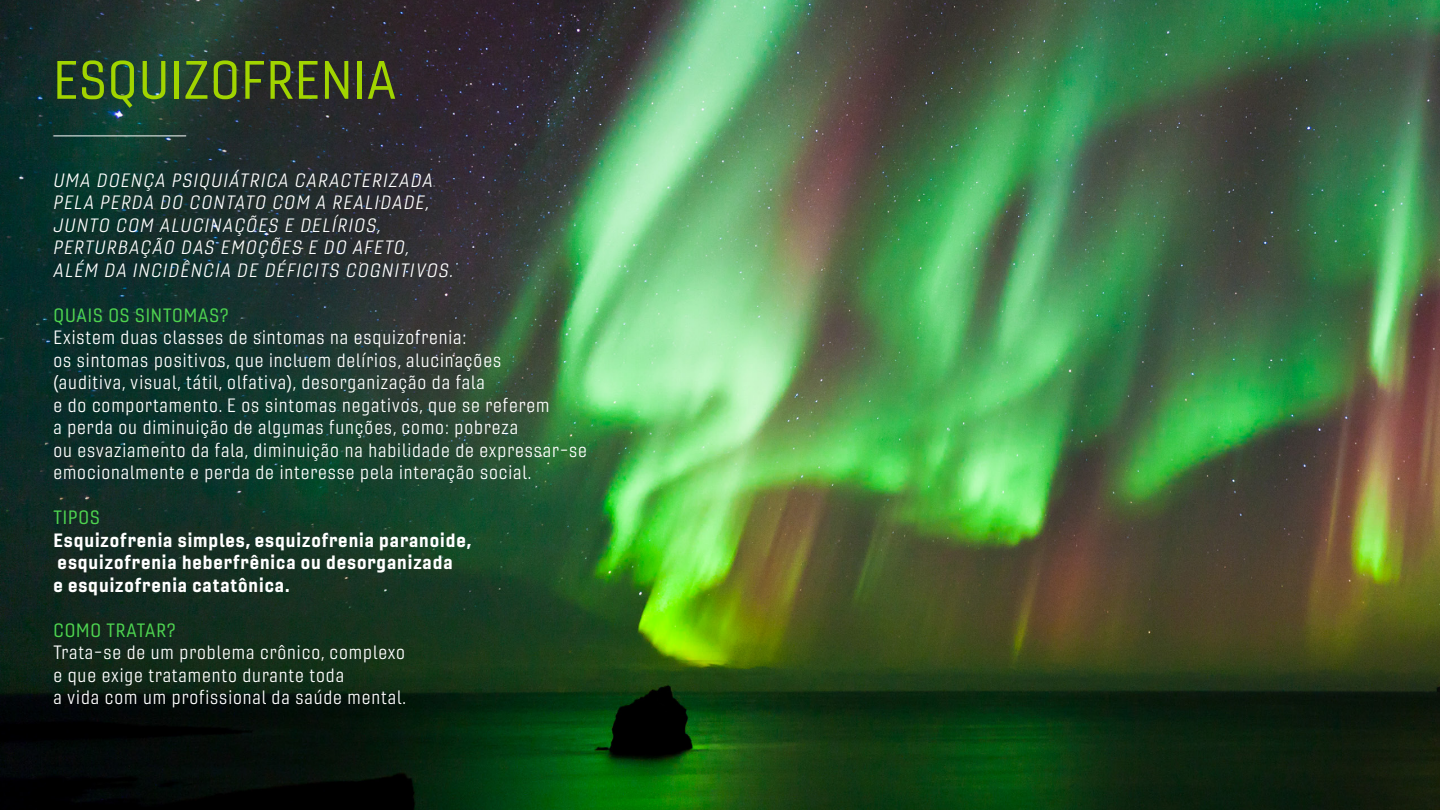
<style>
.page{position:relative;width:1440px;height:810px;background:#fff}
.page>*{position:absolute;margin:0;border:0;box-sizing:border-box;transform-origin:0 0}
.t1{font:52.5px "Gineso Nor Reg";letter-spacing:.025em;color:#a1d400}
.t2{font:18.75px/22.5px "Gineso Nor Boo";letter-spacing:.05em;color:#fff}
.t3{font:18.75px/22.5px "Gineso Nor Boo It";letter-spacing:.08em;color:#fff}
.t4{font:18.75px/22.5px "Gineso Nor Bol";letter-spacing:.05em;color:#fff}
.t5{font:18.75px "Gineso Nor Reg";letter-spacing:.05em;color:#4ed450}
</style>
<div class="page">
<img style="left:0;top:0;width:1440px;height:810px">
<hr style="left:53px;top:136px;width:133px;height:1px;background:#fff">
<p class="t1" style="left:53px;top:47px;width:344px">ESQUIZOFRENIA</p>
<p class="t3" style="left:53px;top:169px;width:402px">UMA DOENÇA PSIQUIÁTRICA CARACTERIZADA PELA PERDA DO CONTATO COM A REALIDADE, JUNTO COM ALUCINAÇÕES E DELÍRIOS, PERTURBAÇÃO DAS EMOÇÕES E DO AFETO, ALÉM DA INCIDÊNCIA DE DÉFICITS COGNITIVOS.</p>
<p class="t5" style="left:53px;top:303px;width:177px">QUAIS OS SINTOMAS?</p>
<p class="t2" style="left:53px;top:326px;width:535px">Existem duas classes de sintomas na esquizofrenia:<br>os sintomas positivos, que incluem delírios, alucinações<br>(auditiva, visual, tátil, olfativa), desorganização da fala<br>e do comportamento. E os sintomas negativos, que se referem<br>a perda ou diminuição de algumas funções, como: pobreza<br>ou esvaziamento da fala, diminuição na habilidade de expressar-se emocionalmente e perda de interesse pela interação social.</p>
<p class="t5" style="left:53px;top:506px;width:48px">TIPOS</p>
<p class="t4" style="left:53px;top:528px;width:420px">Esquizofrenia simples, esquizofrenia paranoide, esquizofrenia heberfrênica ou desorganizada<br>e esquizofrenia catatônica.</p>
<p class="t5" style="left:53px;top:618px;width:124px">COMO TRATAR?</p>
<p class="t2" style="left:53px;top:641px;width:354px">Trata-se de um problema crônico, complexo e que exige tratamento durante toda<br>a vida com um profissional da saúde mental.</p>
</div>
